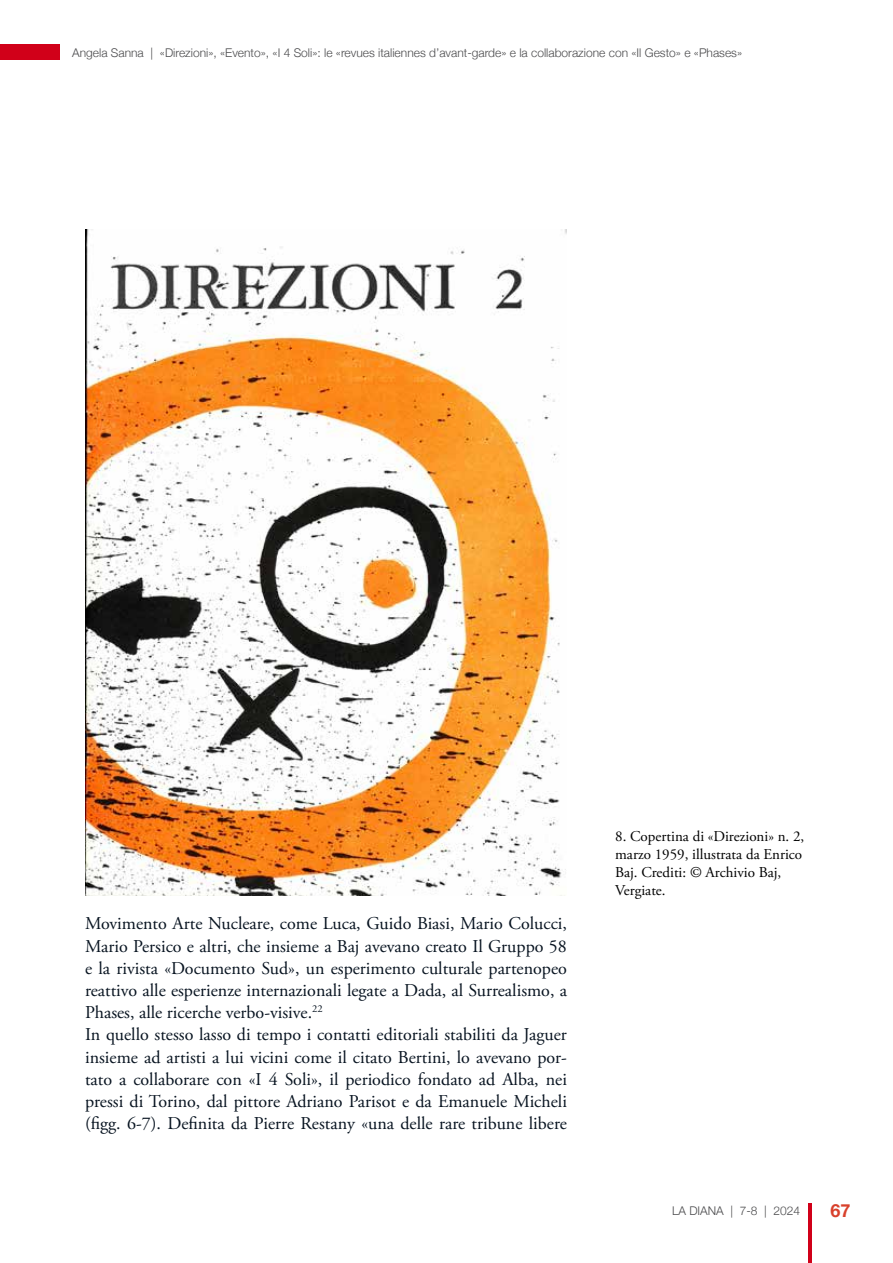
<style>
.page{position:relative;width:893px;height:1263px;background:#fff}
.page>*{position:absolute;margin:0;border:0;box-sizing:border-box;transform-origin:0 0}
.t1{font:18px/22.2px "Adobe Garamond Pro";color:#071320}
.t2{font:700 18px "Helvetica Neue";color:#d8412c}
.t3{font:15px/18px "Adobe Garamond Pro";color:#000}
.t4{font:300 12px "Helvetica Neue";color:#4b4b4d}
</style>
<div class="page">
<hr style="left:808px;top:1203px;width:3px;height:60px;background:#d10019">
<div style="left:0;top:44px;width:60px;height:16px;background:#d10019"></div>
<img style="left:85px;top:230px;width:482px;height:665px">
<p class="t4" style="left:72px;top:43px;width:671px">Angela Sanna | «Direzioni», «Evento», «I 4 Soli»: le «revues italiennes d’avant-garde» e la collaborazione con «Il Gesto» e «Phases»</p>
<p class="t1" style="left:85px;top:913px;width:483px">Movimento Arte Nucleare, come Luca, Guido Biasi, Mario Colucci, Mario Persico e altri, che insieme a Baj avevano creato Il Gruppo 58 e la rivista «Documento Sud», un esperimento culturale partenopeo reattivo alle esperienze internazionali legate a Dada, al Surrealismo, a Phases, alle ricerche verbo-visive.<sup>22<br></sup>In quello stesso lasso di tempo i contatti editoriali stabiliti da Jaguer insieme ad artisti a lui vicini come il citato Bertini, lo avevano por&shy;tato a collaborare con «I 4 Soli», il periodico fondato ad Alba, nei pressi di Torino, dal pittore Adriano Parisot e da Emanuele Micheli (figg. 6-7). Definita da Pierre Restany «una delle rare tribune libere</p>
<p class="t3" style="left:615px;top:828px;width:191px">8. Copertina di «Direzioni» n. 2, marzo 1959, illustrata da Enrico<br>Baj. Crediti: © Archivio Baj,<br>Vergiate.</p>
<p class="t4" style="left:672px;top:1201px;width:130px">LA DIANA | 7-8 | 2024</p>
<p class="t2" style="left:830px;top:1196px;width:22px">67</p>
</div>
